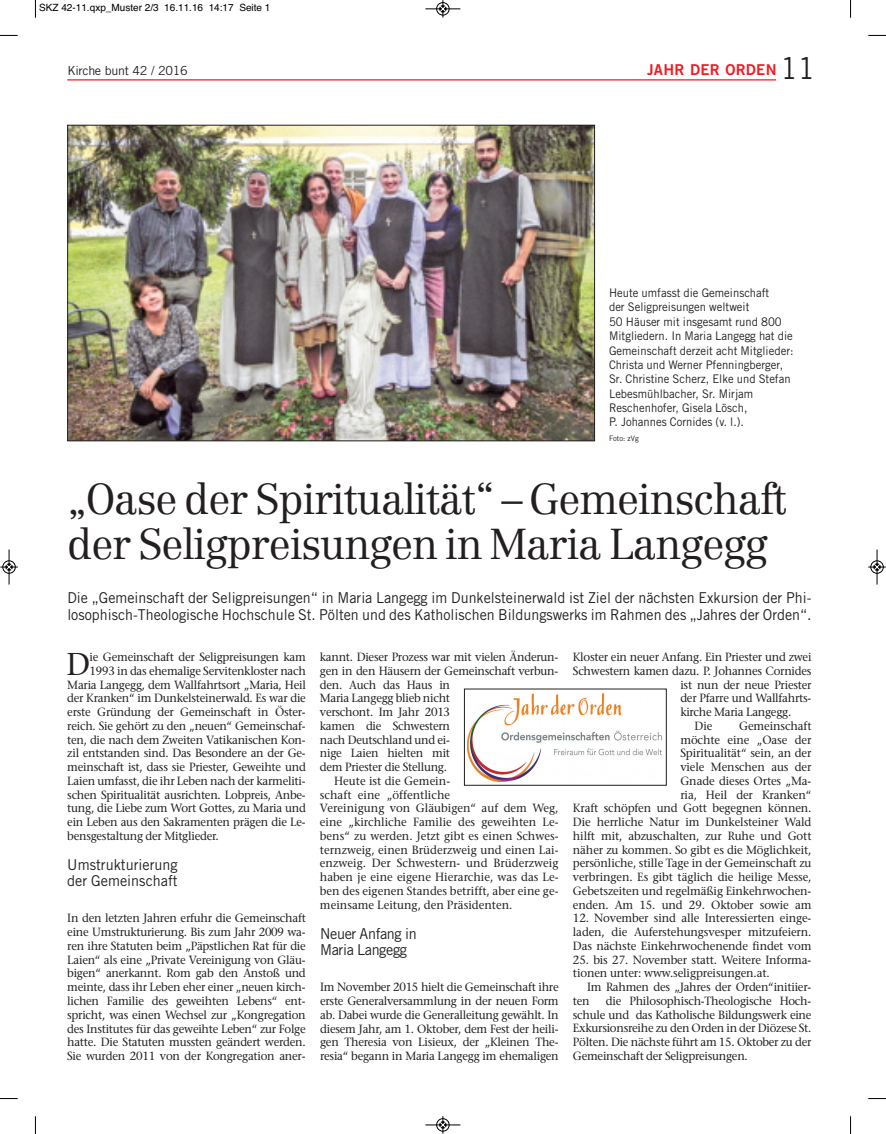
<style>
.page{position:relative;width:886px;height:1134px;background:#fff}
.page>*{position:absolute;margin:0;border:0;box-sizing:border-box;transform-origin:0 0}
.t1{font:300 42.5px/45px "Centennial";letter-spacing:-.025em;color:#231f20}
.t2{font:31.5px "Stone Serif";color:#231f20;scale:.96 1}
.t3{font:15px/16.2px "Trade Gothic";color:#231f20;scale:.95 1}
.t4{font:15px/16.2px "Trade Gothic";color:#231f20;scale:.96 1}
.t5{font:15px/16.2px "Trade Gothic";letter-spacing:-.025em;color:#231f20;scale:.96 1}
.t6{font:15px "Trade Gothic Bold Two";letter-spacing:.02em;color:#ee1d23}
.t7{font:12.5px "Trade Gothic";letter-spacing:-.025em;color:#231f20}
.t8{font:11.88px/13.8px "Stone Serif";letter-spacing:-.025em;color:#231f20;text-align:justify;scale:.96 1}
.t9{font:11.88px "Stone Serif";color:#231f20;scale:.96 1}
.t10{font:11.88px/14.4px "Trade Gothic";color:#231f20;scale:.95 1}
.t11{font:10px "Helvetica";color:#000}
.t12{font:7.5px "Trade Gothic";color:#231f20}
.s1{font-family:"Trade Gothic";font-size:30px;color:#231f20}
</style>
<div class="page">
<hr style="left:67px;top:79px;width:709px;height:1px;background:#ee1d23">
<img style="left:69px;top:127px;width:524px;height:312px">
<div style="left:67px;top:125px;width:528px;height:316px;border:1px solid #231f20"></div>
<img style="left:467px;top:694px;width:195px;height:87px">
<div style="left:464px;top:689px;width:203px;height:96px;border:1px solid #231f20"></div>
<svg style="left:35px;top:0;width:1px;height:18px"></svg>
<svg style="left:0;top:35px;width:18px;height:1px"></svg>
<svg style="left:850px;top:0;width:1px;height:18px"></svg>
<svg style="left:868px;top:35px;width:18px;height:1px"></svg>
<svg style="left:35px;top:1116px;width:1px;height:18px"></svg>
<svg style="left:0;top:1098px;width:18px;height:1px"></svg>
<svg style="left:850px;top:1116px;width:1px;height:18px"></svg>
<svg style="left:868px;top:1098px;width:18px;height:1px"></svg>
<div style="left:436px;top:2px;width:13px;height:14px;border:1px solid #fff;border-radius:50%"></div>
<hr style="left:425px;top:9px;width:35px;height:1px;background:#000">
<div style="left:436px;top:2px;width:13px;height:13px;border:1px solid #000;border-radius:50%"></div>
<svg style="left:440px;top:0;width:6px;height:18px"></svg>
<hr style="left:425px;top:1125px;width:35px;height:1px;background:#000">
<div style="left:436px;top:1118px;width:13px;height:13px;border:1px solid #000;border-radius:50%"></div>
<svg style="left:440px;top:1116px;width:6px;height:18px"></svg>
<div style="left:2px;top:560px;width:14px;height:14px;border:1px solid #fff;border-radius:50%"></div>
<hr style="left:9px;top:549px;width:1px;height:35px;background:#000">
<div style="left:3px;top:561px;width:12px;height:12px;border:1px solid #000;border-radius:50%"></div>
<svg style="left:0;top:564px;width:18px;height:6px"></svg>
<div style="left:870px;top:560px;width:14px;height:14px;border:1px solid #fff;border-radius:50%"></div>
<hr style="left:877px;top:549px;width:1px;height:35px;background:#000">
<div style="left:870px;top:561px;width:13px;height:12px;border:1px solid #000;border-radius:50%"></div>
<svg style="left:868px;top:564px;width:18px;height:6px"></svg>
<p class="t11" style="left:39px;top:2px;width:233px">SKZ 42-11.qxp_Muster 2/3 16.11.16 14:17 Seite 1</p>
<p class="t7" style="left:67px;top:66px;width:122px">Kirche bunt 42 / 2016</p>
<p class="t6" style="left:647px;top:64px;width:170px">JAHR DER ORDEN <span class="s1">11</span></p>
<p class="t10" style="left:609px;top:287px;width:196px">Heute umfasst die Gemeinschaft<br>der Seligpreisungen weltweit<br>50 Häuser mit insgesamt rund 800<br>Mitgliedern. In Maria Langegg hat die Gemeinschaft derzeit acht Mitglieder:<br>Christa und Werner Pfenningberger, Sr. Christine Scherz, Elke und Stefan Lebesmühlbacher, Sr. Mirjam Reschenhofer, Gisela Lösch,<br>P. Johannes Cornides (v. l.).</p>
<p class="t12" style="left:609px;top:435px;width:31px">Foto: zVg</p>
<h1 class="t1" style="left:67px;top:480px;width:721px">„Oase der Spiritualität“ – Gemeinschaft der Seligpreisungen in Maria Langegg</h1>
<p class="t3" style="left:67px;top:591px;width:785px">Die „Gemeinschaft der Seligpreisungen“ in Maria Langegg im Dunkelsteinerwald ist Ziel der nächsten Exkursion der Phi&shy;losophisch-Theologische Hochschule St. Pölten und des Katholischen Bildungswerks im Rahmen des „Jahres der Orden“.</p>
<h2 class="t2" style="left:67px;top:652px;width:26px">D</h2>
<p class="t8" style="left:89px;top:651px;width:227px">ie Gemeinschaft der Seligpreisungen kam</p>
<p class="t8" style="left:89px;top:665px;width:227px">1993 in das ehemalige Servitenkloster nach</p>
<p class="t8" style="left:67px;top:679px;width:250px">Maria Langegg, dem Wallfahrtsort „Maria, Heil</p>
<p class="t8" style="left:67px;top:693px;width:250px">der Kranken“ im Dunkelsteinerwald. Es war die</p>
<p class="t8" style="left:67px;top:706px;width:250px">erste Gründung der Gemeinschaft in Öster-</p>
<p class="t8" style="left:67px;top:720px;width:250px">reich. Sie gehört zu den „neuen“ Gemeinschaf-</p>
<p class="t8" style="left:67px;top:734px;width:250px">ten, die nach dem Zweiten Vatikanischen Kon-</p>
<p class="t8" style="left:67px;top:748px;width:250px">zil entstanden sind. Das Besondere an der Ge-</p>
<p class="t8" style="left:67px;top:761px;width:250px">meinschaft ist, dass sie Priester, Geweihte und</p>
<p class="t8" style="left:67px;top:775px;width:250px">Laien umfasst, die ihr Leben nach der karmeliti-</p>
<p class="t8" style="left:67px;top:789px;width:250px">schen Spiritualität ausrichten. Lobpreis, Anbe-</p>
<p class="t8" style="left:67px;top:803px;width:250px">tung, die Liebe zum Wort Gottes, zu Maria und</p>
<p class="t8" style="left:67px;top:816px;width:250px">ein Leben aus den Sakramenten prägen die Le-</p>
<p class="t8" style="left:67px;top:830px;width:159px">bensgestaltung der Mitglieder.</p>
<p class="t4" style="left:67px;top:858px;width:116px">Umstrukturierung der Gemeinschaft</p>
<p class="t8" style="left:67px;top:913px;width:250px">In den letzten Jahren erfuhr die Gemeinschaft eine Umstrukturierung. Bis zum Jahr 2009 wa&shy;ren ihre Statuten beim „Päpstlichen Rat für die Laien“ als eine „Private Vereinigung von Gläu&shy;bigen“ anerkannt. Rom gab den Anstoß und meinte, dass ihr Leben eher einer „neuen kirch&shy;lichen Familie des geweihten Lebens“ ent&shy;spricht, was einen Wechsel zur „Kongregation des Institutes für das geweihte Leben“ zur Folge hatte. Die Statuten mussten geändert werden.<br>Sie wurden 2011 von der Kongregation aner-</p>
<p class="t8" style="left:320px;top:651px;width:250px">kannt. Dieser Prozess war mit vielen Änderun-</p>
<p class="t8" style="left:320px;top:665px;width:250px">gen in den Häusern der Gemeinschaft verbun-</p>
<p class="t8" style="left:320px;top:679px;width:137px">den. Auch das Haus in</p>
<p class="t8" style="left:320px;top:693px;width:137px">Maria Langegg blieb nicht</p>
<p class="t8" style="left:320px;top:706px;width:137px">verschont. Im Jahr 2013</p>
<p class="t8" style="left:320px;top:720px;width:137px">kamen die Schwestern</p>
<p class="t8" style="left:320px;top:734px;width:137px">nach Deutschland und ei-</p>
<p class="t8" style="left:320px;top:748px;width:137px">nige Laien hielten mit</p>
<p class="t8" style="left:320px;top:761px;width:134px">dem Priester die Stellung.</p>
<p class="t9" style="left:334px;top:776px;width:122px">Heute ist die Gemein-</p>
<p class="t9" style="left:320px;top:790px;width:137px">schaft eine „öffentliche</p>
<p class="t9" style="left:320px;top:804px;width:250px">Vereinigung von Gläubigen“ auf dem Weg,</p>
<p class="t9" style="left:320px;top:817px;width:250px">eine „kirchliche Familie des geweihten Le-</p>
<p class="t9" style="left:320px;top:831px;width:250px">bens“ zu werden. Jetzt gibt es einen Schwes-</p>
<p class="t9" style="left:320px;top:845px;width:250px">ternzweig, einen Brüderzweig und einen Lai-</p>
<p class="t9" style="left:320px;top:859px;width:250px">enzweig. Der Schwestern- und Brüderzweig</p>
<p class="t9" style="left:320px;top:872px;width:250px">haben je eine eigene Hierarchie, was das Le-</p>
<p class="t9" style="left:320px;top:886px;width:250px">ben des eigenen Standes betrifft, aber eine ge-</p>
<p class="t9" style="left:320px;top:900px;width:202px">meinsame Leitung, den Präsidenten.</p>
<p class="t5" style="left:320px;top:927px;width:102px">Neuer Anfang in<br>Maria Langegg</p>
<p class="t8" style="left:320px;top:981px;width:250px">Im November 2015 hielt die Gemeinschaft ihre erste Generalversammlung in der neuen Form ab. Dabei wurde die Generalleitung gewählt. In diesem Jahr, am 1. Oktober, dem Fest der heili&shy;gen Theresia von Lisieux, der „Kleinen The&shy;resia“ begann in Maria Langegg im ehemaligen</p>
<p class="t8" style="left:573px;top:651px;width:250px">Kloster ein neuer Anfang. Ein Priester und zwei</p>
<p class="t8" style="left:573px;top:665px;width:250px">Schwestern kamen dazu. P. Johannes Cornides</p>
<p class="t8" style="left:680px;top:679px;width:138px">ist nun der neue Priester</p>
<p class="t8" style="left:680px;top:693px;width:138px">der Pfarre und Wallfahrts-</p>
<p class="t8" style="left:680px;top:706px;width:117px">kirche Maria Langegg.</p>
<p class="t8" style="left:694px;top:720px;width:20px">Die</p>
<p class="t8" style="left:573px;top:720px;width:250px;text-align:right">Gemeinschaft<br>möchte eine „Oase der<br>Spiritualität“ sein, an der<br>viele Menschen aus der<br>Gnade dieses Ortes „Ma-<br>ria, Heil der Kranken“<br>Kraft schöpfen und Gott begegnen können.<br>Die herrliche Natur im Dunkelsteiner Wald hilft mit, abzuschalten, zur Ruhe und Gott näher zu kommen. So gibt es die Möglichkeit, persönliche, stille Tage in der Gemeinschaft zu verbringen. Es gibt täglich die heilige Messe, Gebetszeiten und regelmäßig Einkehrwochen&shy;enden. Am 15. und 29. Oktober sowie am</p>
<p class="t8" style="left:573px;top:913px;width:250px">12. November sind alle Interessierten einge&shy;laden, die Auferstehungsvesper mitzufeiern.<br>Das nächste Einkehrwochenende findet vom</p>
<p class="t8" style="left:573px;top:954px;width:250px">25. bis 27. November statt. Weitere Informa&shy;tionen unter: www.seligpreisungen.at.</p>
<p class="t8" style="left:573px;top:981px;width:250px;text-indent:14px">Im Rahmen des „Jahres der Orden“initiier&shy;ten</p>
<p class="t8" style="left:573px;top:995px;width:250px;text-indent:33px">die Philosophisch-Theologische Hoch&shy;schule und das Katholische Bildungswerk eine Exkursionsreihe zu den Orden in der Diözese St.<br>Pölten. Die nächste führt am 15. Oktober zu der Gemeinschaft der Seligpreisungen.</p>
</div>
